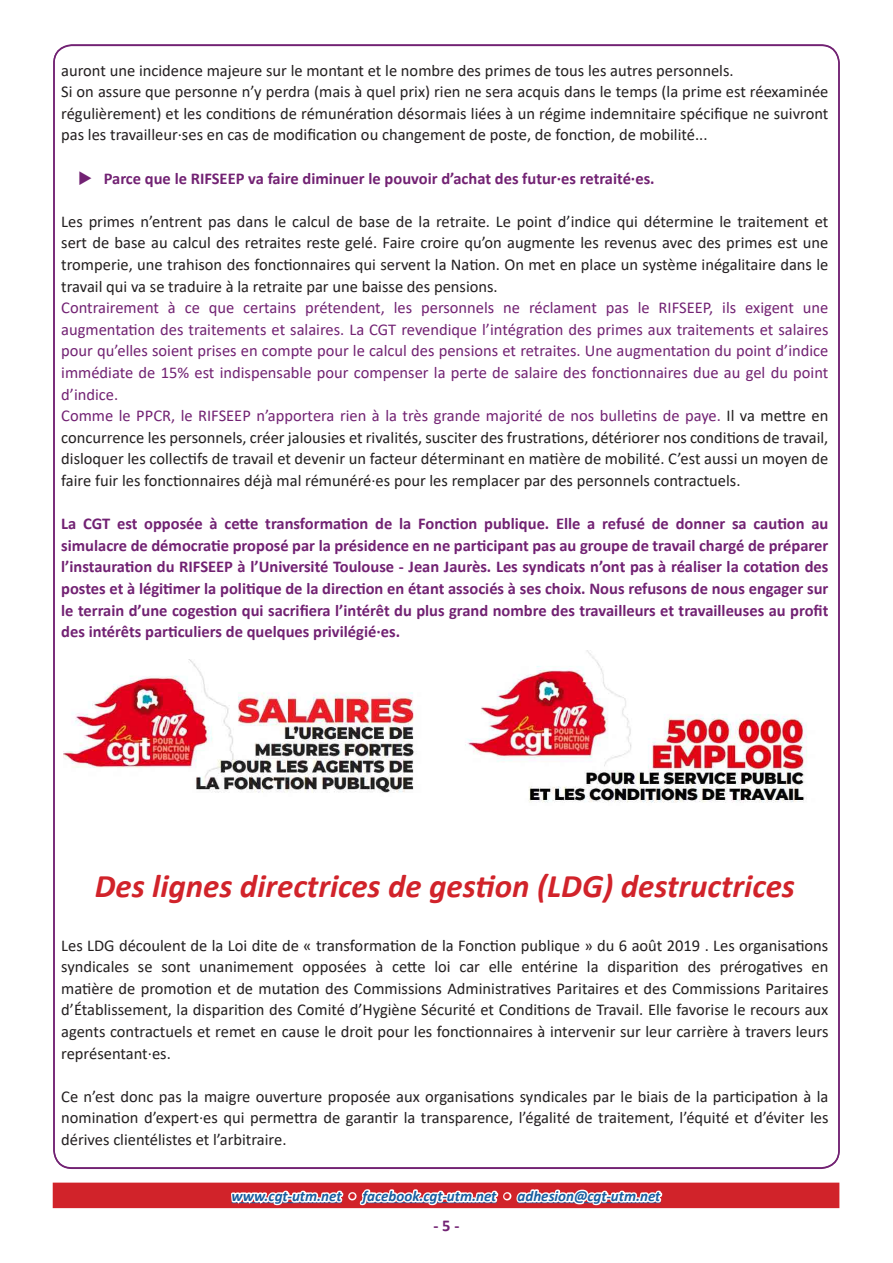
<style>
.page{position:relative;width:893px;height:1263px;background:#fff}
.page>*{position:absolute;margin:0;border:0;box-sizing:border-box;transform-origin:0 0}
.Titre_2{font:italic 700 33px "Calibri";color:#d1232a}
.t1{font:16.5px/21.6px "Calibri";color:#231f20;text-align:justify}
.t2{font:700 16.5px/21.6px "Calibri";color:#722273;text-align:justify}
.t3{font:16.5px/21.6px "Calibri";color:#722273;text-align:justify}
.t4{font:italic 700 15px "Calibri";color:#175d9e}
.s1{color:#722273}
.s2{color:#d1232a}
</style>
<div class="page">
<div style="left:53px;top:1183px;width:786px;height:24px;background:#d1232a"></div>
<svg style="left:229px;top:1189px;width:436px;height:20px"></svg>
<div style="left:53px;top:1182px;width:786px;height:26px;border:2px solid #d1232a"></div>
<img style="left:63px;top:659px;width:351px;height:134px">
<img style="left:465px;top:650px;width:342px;height:153px">
<p class="t1" style="left:61px;top:59px;width:674px">auront une incidence majeure sur le montant et le nombre des primes de tous les autres personnels.</p>
<p class="t1" style="left:61px;top:81px;width:769px">Si on assure que personne n’y perdra (mais à quel prix) rien ne sera acquis dans le temps (la prime est réexaminée régulièrement) et les conditions de rémunération désormais liées à un régime indemnitaire spécifique ne suivront pas les travailleur·ses en cas de modification ou changement de poste, de fonction, de mobilité...</p>
<p class="t2" style="left:104px;top:167px;width:552px">Parce que le RIFSEEP va faire diminuer le pouvoir d’achat des futur·es retraité·es.</p>
<p class="t1" style="left:61px;top:210px;width:769px">Les primes n’entrent pas dans le calcul de base de la retraite. Le point d’indice qui détermine le traitement et sert de base au calcul des retraites reste gelé. Faire croire qu’on augmente les revenus avec des primes est une tromperie, une trahison des fonctionnaires qui servent la Nation. On met en place un système inégalitaire dans le travail qui va se traduire à la retraite par une baisse des pensions.</p>
<p class="t3" style="left:61px;top:297px;width:769px">Contrairement à ce que certains prétendent, les personnels ne réclament pas le RIFSEEP, ils exigent une augmentation des traitements et salaires. La CGT revendique l’intégration des primes aux traitements et salaires pour qu’elles soient prises en compte pour le calcul des pensions et retraites. Une augmentation du point d’indice immédiate de 15% est indispensable pour compenser la perte de salaire des fonctionnaires due au gel du point d’indice.</p>
<p class="t1" style="left:61px;top:405px;width:769px"><span class="s1">Comme le PPCR, le RIFSEEP n’apportera rien à la très grande majorité de nos bulletins de paye.</span> Il va mettre en concurrence les personnels, créer jalousies et rivalités, susciter des frustrations, détériorer nos conditions de travail, disloquer les collectifs de travail et devenir un facteur déterminant en matière de mobilité. C’est aussi un moyen de faire fuir les fonctionnaires déjà mal rémunéré·es pour les remplacer par des personnels contractuels.</p>
<p class="t2" style="left:61px;top:513px;width:769px">La CGT est opposée à cette transformation de la Fonction publique. Elle a refusé de donner sa caution au simulacre de démocratie proposé par la présidence en ne participant pas au groupe de travail chargé de préparer l’instauration du RIFSEEP à l’Université Toulouse - Jean Jaurès. Les syndicats n’ont pas à réaliser la cotation des postes et à légitimer la politique de la direction en étant associés à ses choix. Nous refusons de nous engager sur le terrain d’une cogestion qui sacrifiera l’intérêt du plus grand nombre des travailleurs et travailleuses au profit des intérêts particuliers de quelques privilégié·es.</p>
<p class="Titre_2" style="left:95px;top:862px;width:702px">Des lignes directrices de gestion (LDG) destructrices</p>
<p class="t1" style="left:61px;top:934px;width:769px">Les LDG découlent de la Loi dite de « transformation de la Fonction publique » du 6 août 2019 . Les organisations syndicales se sont unanimement opposées à cette loi car elle entérine la disparition des prérogatives en matière de promotion et de mutation des Commissions Administratives Paritaires et des Commissions Paritaires d’Établissement, la disparition des Comité d’Hygiène Sécurité et Conditions de Travail. Elle favorise le recours aux agents contractuels et remet en cause le droit pour les fonctionnaires à intervenir sur leur carrière à travers leurs représentant·es.</p>
<p class="t1" style="left:61px;top:1085px;width:769px">Ce n’est donc pas la maigre ouverture proposée aux organisations syndicales par le biais de la participation à la nomination d’expert·es qui permettra de garantir la transparence, l’égalité de traitement, l’équité et d’éviter les dérives clientélistes et l’arbitraire.</p>
<p class="t4" style="left:232px;top:1185px;width:430px">www.cgt-utm.net <span class="s2">•</span> facebook.cgt-utm.net <span class="s2">•</span> adhesion@cgt-utm.net</p>
<p class="t2" style="left:433px;top:1215px;width:27px">- 5 -</p>
</div>
